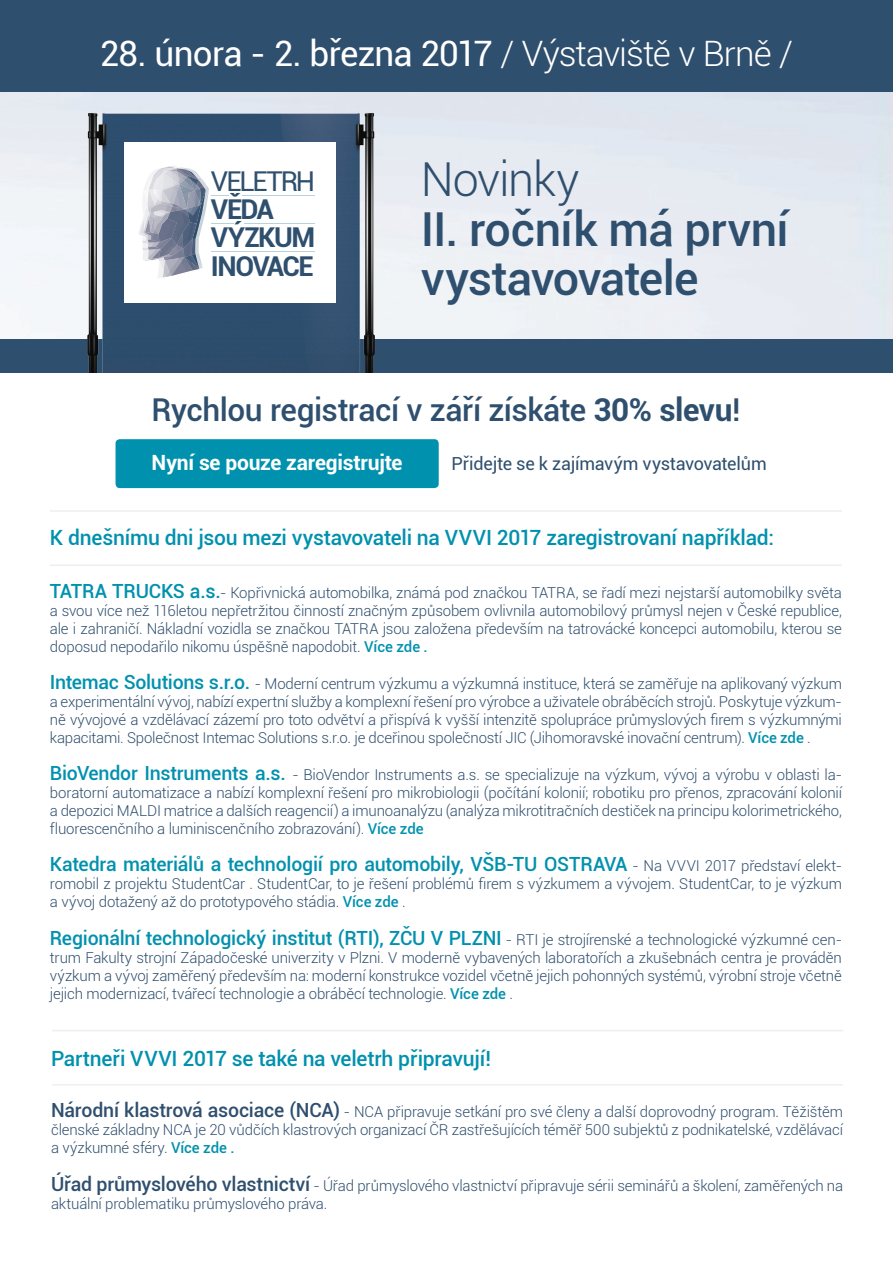
<style>
.page{position:relative;width:893px;height:1263px;background:#fff}
.page>*{position:absolute;margin:0;border:0;box-sizing:border-box;transform-origin:0 0}
.t1{font:500 46.8px/49.8px "Roboto";letter-spacing:-.015em;color:#2f4f6e}
.t2{font:300 46.8px "Roboto";letter-spacing:-.025em;color:#2f4f6e}
.t3{font:35.1px "Roboto";letter-spacing:-.025em;color:#fff}
.t4{font:500 31.5px "Roboto";letter-spacing:-.015em;color:#2f4f6e}
.t5{font:700 27.3px/28.2px "Roboto";letter-spacing:-.055em;color:#2f4f6e}
.t6{font:27.3px "Roboto";letter-spacing:-.07em;color:#2f4f6e}
.t7{font:500 21px "Roboto";letter-spacing:-.01em;color:#0091ae}
.t8{font:700 21px "Roboto";letter-spacing:-.01em;color:#fff}
.t9{font:500 19.5px "Roboto";letter-spacing:-.01em;color:#0091ae}
.t10{font:18px "Roboto";letter-spacing:-.015em;color:#2f4f6e}
.t11{font:300 15px/18px "Roboto";letter-spacing:-.01em;color:#2f4f6e;text-align:justify}
.s1{font-weight:300}
.s2{font-weight:700}
.s3{font-weight:500;font-size:19.5px;color:#0091ae}
.s4{font-weight:500;color:#0091ae}
.s5{font-weight:300;font-size:15px;color:#2f4f6e}
.s6{font-weight:500;font-size:19.5px}
</style>
<div class="page">
<div style="left:0;top:0;width:893px;height:372px;background:#2f4f6e"></div>
<img style="left:0;top:92px;width:892px;height:246px">
<img style="left:65px;top:104px;width:328px;height:268px">
<div style="left:124px;top:143px;width:211px;height:160px;background:#fff"></div>
<hr style="left:242px;top:195px;width:73px;height:1px;background:#b8d3e0">
<hr style="left:244px;top:223px;width:71px;height:1px;background:#b8d3e0">
<hr style="left:211px;top:251px;width:104px;height:1px;background:#b8d3e0">
<svg style="left:138px;top:166px;width:95px;height:112px"></svg>
<hr style="left:50px;top:510px;width:792px;height:2px;background:#bcbdc0">
<hr style="left:50px;top:564px;width:792px;height:2px;background:#bcbdc0">
<div style="left:116px;top:439px;width:323px;height:49px;background:#0091ae;border-radius:4px"></div>
<hr style="left:52px;top:1030px;width:791px;height:1px;background:#bcbdc0">
<hr style="left:52px;top:1084px;width:791px;height:1px;background:#bcbdc0">
<h2 class="t3" style="left:100px;top:29px;width:695px">28. února - 2. března 2017 <span class="s1">/ Výstaviště v Brně /</span></h2>
<h3 class="t6" style="left:211px;top:162px;width:106px">VELETRH</h3>
<h3 class="t5" style="left:211px;top:194px;width:106px">VĚDA<br>VÝZKUM<br>INOVACE</h3>
<h1 class="t2" style="left:421px;top:147px;width:160px">Novinky</h1>
<h1 class="t1" style="left:421px;top:202px;width:369px">II. ročník má první vystavovatele</h1>
<h3 class="t4" style="left:151px;top:388px;width:590px">Rychlou registrací v září získáte <span class="s2">30% slevu</span>!</h3>
<h3 class="t8" style="left:152px;top:448px;width:252px">Nyní se pouze zaregistrujte</h3>
<p class="t10" style="left:451px;top:451px;width:317px">Přidejte se k zajímavým vystavovatelům</p>
<h3 class="t7" style="left:50px;top:523px;width:726px">K dnešnímu dni jsou mezi vystavovateli na VVVI 2017 zaregistrovaní například:</h3>
<p class="t11" style="left:50px;top:583px;width:793px"><span class="s3">TATRA TRUCKS a.s.</span>- Kopřivnická automobilka, známá pod značkou TATRA, se řadí mezi nejstarší automobilky světa a svou více než 116letou nepřetržitou činností značným způsobem ovlivnila automobilový průmysl nejen v České republice, ale i zahraničí. Nákladní vozidla se značkou TATRA jsou založena především na tatrovácké koncepci automobilu, kterou se doposud nepodařilo nikomu úspěšně napodobit. <span class="s4">Více zde .</span></p>
<p class="t11" style="left:50px;top:674px;width:794px"><span class="s3">Intemac Solutions s.r.o.</span> - Moderní centrum výzkumu a výzkumná instituce, která se zaměřuje na aplikovaný výzkum a experimentální vývoj, nabízí expertní služby a komplexní řešení pro výrobce a uživatele obráběcích strojů. Poskytuje výzkum&shy;ně vývojové a vzdělávací zázemí pro toto odvětví a přispívá k vyšší intenzitě spolupráce průmyslových firem s výzkumnými kapacitami. Společnost Intemac Solutions s.r.o. je dceřinou společností JIC (Jihomoravské inovační centrum). <span class="s4">Více zde</span> .</p>
<p class="t11" style="left:50px;top:765px;width:794px"><span class="s3">BioVendor Instruments a.s.</span> - BioVendor Instruments a.s. se specializuje na výzkum, vývoj a výrobu v oblasti la&shy;boratorní automatizace a nabízí komplexní řešení pro mikrobiologii (počítání kolonií; robotiku pro přenos, zpracování kolonií a depozici MALDI matrice a dalších reagencií) a imunoanalýzu (analýza mikrotitračních destiček na principu kolorimetrického, fluorescenčního a luminiscenčního zobrazování). <span class="s4">Více zde</span></p>
<h3 class="t9" style="left:50px;top:850px;width:793px">Katedra materiálů a technologií pro automobily, VŠB-TU OSTRAVA <span class="s5">- Na VVVI 2017 představí elekt-</span></h3>
<p class="t11" style="left:50px;top:874px;width:793px">romobil z projektu StudentCar . StudentCar, to je řešení problémů firem s výzkumem a vývojem. StudentCar, to je výzkum a vývoj dotažený až do prototypového stádia. <span class="s4">Více zde</span> .</p>
<h3 class="t9" style="left:50px;top:924px;width:793px">Regionální technologický institut (RTI), ZČU V PLZNI <span class="s5">- RTI je strojírenské a technologické výzkumné cen-</span></h3>
<p class="t11" style="left:50px;top:948px;width:793px">trum Fakulty strojní Západočeské univerzity v Plzni. V moderně vybavených laboratořích a zkušebnách centra je prováděn výzkum a vývoj zaměřený především na: moderní konstrukce vozidel včetně jejich pohonných systémů, výrobní stroje včetně jejich modernizací, tvářecí technologie a obráběcí technologie. <span class="s4">Více zde</span> .</p>
<h3 class="t7" style="left:51px;top:1044px;width:442px">Partneři VVVI 2017 se také na veletrh připravují!</h3>
<p class="t11" style="left:51px;top:1102px;width:793px"><span class="s6">Národní klastrová asociace (NCA)</span> - NCA připravuje setkání pro své členy a další doprovodný program. Těžištěm členské základny NCA je 20 vůdčích klastrových organizací ČR zastřešujících téměř 500 subjektů z podnikatelské, vzdělávací a výzkumné sféry. <span class="s4">Více zde .</span></p>
<p class="t11" style="left:51px;top:1176px;width:794px"><span class="s6">Úřad průmyslového vlastnictví</span> - Úřad průmyslového vlastnictví připravuje sérii seminářů a školení, zaměřených na aktuální problematiku průmyslového práva.</p>
</div>
